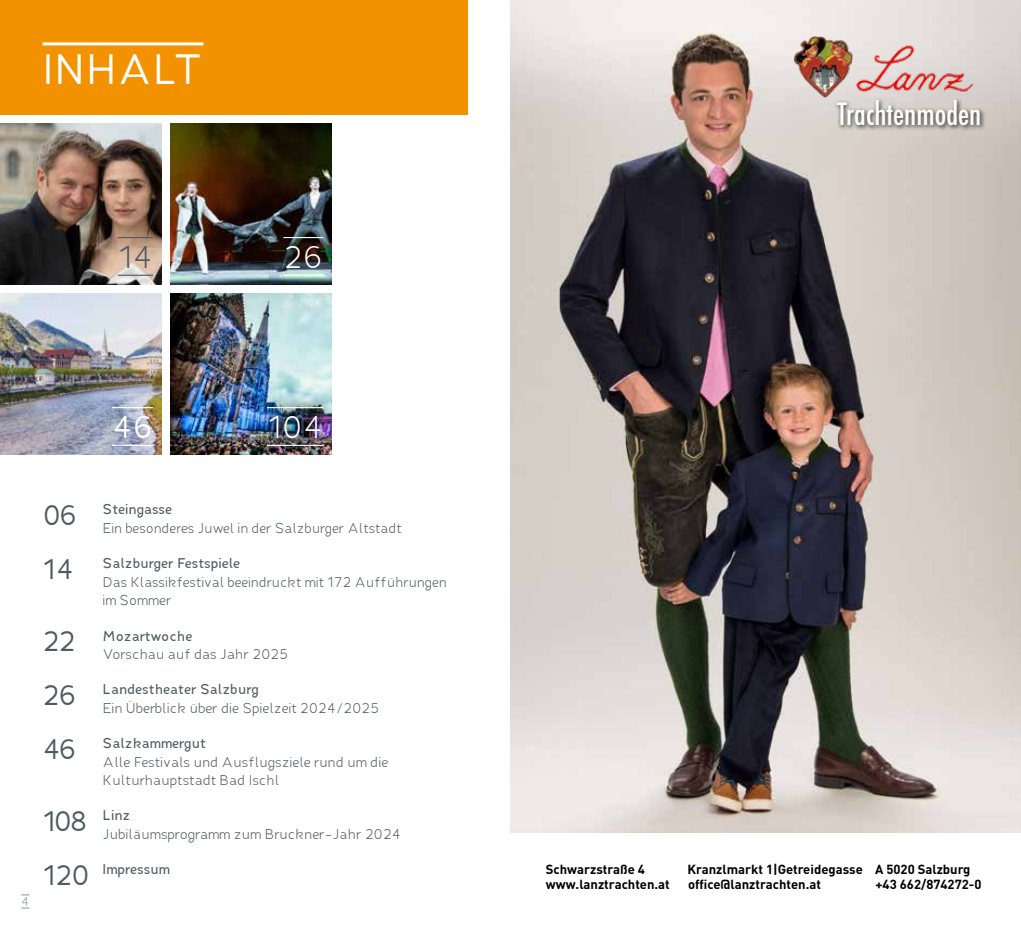
<style>
.page{position:relative;width:1021px;height:927px;background:#fff}
.page>*{position:absolute;margin:0;border:0;box-sizing:border-box;transform-origin:0 0}
.t1{font:40.5px "Fibon Neue";color:#fff}
.t2{font:500 condensed 30px "Futura";color:#fff}
.t3{font:300 30px "Fibon Neue";color:#fff}
.t4{font:30px "Fibon Neue";color:#fff}
.t5{font:300 30px "Fibon Neue";color:#4e5b61}
.t6{font:300 13.5px/18.5px "Fibon Neue";color:#4e5b61}
.t7{font:500 13.5px "Fibon Neue";color:#4e5b61}
.t8{font:700 13.05px "DIN Pro";color:#000}
.t9{font:300 12px "Fibon Neue";color:#8a959c}
.s1{font-weight:400;font-size:27px}
.s2{font-weight:500}
</style>
<div class="page">
<div style="left:0;top:0;width:468px;height:115px;background:#f39200"></div>
<hr style="left:43px;top:42px;width:160px;height:3px;background:#fff">
<img style="left:0;top:123px;width:161px;height:162px">
<img style="left:0;top:293px;width:161px;height:162px">
<img style="left:170px;top:123px;width:162px;height:162px">
<img style="left:170px;top:293px;width:162px;height:162px">
<hr style="left:112px;top:407px;width:41px;height:1px;background:#fff">
<hr style="left:112px;top:445px;width:41px;height:1px;background:#fff">
<hr style="left:118px;top:237px;width:35px;height:1px;background:#4e5b61">
<hr style="left:118px;top:275px;width:35px;height:1px;background:#4e5b61">
<img style="left:258px;top:398px;width:74px;height:57px">
<hr style="left:267px;top:407px;width:56px;height:1px;background:#fff">
<hr style="left:267px;top:445px;width:56px;height:1px;background:#fff">
<hr style="left:283px;top:237px;width:40px;height:1px;background:#fff">
<hr style="left:283px;top:275px;width:40px;height:1px;background:#fff">
<img style="left:510px;top:0;width:510px;height:832px">
<img style="left:793px;top:35px;width:61px;height:63px">
<div style="left:834px;top:97px;width:151px;height:34px;background:#000;opacity:.75"></div>
<img style="left:854px;top:37px;width:121px;height:60px">
<h1 class="t1" style="left:43px;top:43px;width:162px">INHALT</h1>
<h2 class="t5" style="left:118px;top:238px;width:37px">14</h2>
<h2 class="t3" style="left:283px;top:238px;width:41px">26</h2>
<h2 class="t4" style="left:112px;top:407px;width:43px">46</h2>
<h2 class="t3" style="left:267px;top:408px;width:58px">104</h2>
<p class="t9" style="left:21px;top:894px;width:10px">4</p>
<p class="t6" style="left:103px;top:500px;width:301px;text-indent:-60px"><span class="s1">06</span> <span class="s2">Steingasse<br></span>Ein besonderes Juwel in der Salzburger Altstadt</p>
<p class="t6" style="left:103px;top:554px;width:345px;text-indent:-60px"><span class="s1">14</span> <span class="s2">Salzburger Festspiele<br></span>Das Klassikfestival beeindruckt mit 172 Aufführungen im Sommer</p>
<p class="t6" style="left:103px;top:626px;width:187px;text-indent:-60px"><span class="s1">22</span> <span class="s2">Mozartwoche<br></span>Vorschau auf das Jahr 2025</p>
<p class="t6" style="left:103px;top:680px;width:278px;text-indent:-60px"><span class="s1">26</span> <span class="s2">Landestheater Salzburg<br></span>Ein Überblick über die Spielzeit 2024/2025</p>
<p class="t6" style="left:103px;top:734px;width:287px;text-indent:-60px"><span class="s1">46</span> <span class="s2">Salzkammergut<br></span>Alle Festivals und Ausflugsziele rund um die<br>Kulturhauptstadt Bad Ischl</p>
<p class="t6" style="left:103px;top:806px;width:300px;text-indent:-60px"><span class="s1">108</span> <span class="s2">Linz<br></span>Jubiläumsprogramm zum Bruckner-Jahr 2024</p>
<p class="t7" style="left:43px;top:860px;width:129px"><span class="s1">120</span> Impressum</p>
<h2 class="t2" style="left:837px;top:94px;width:146px">Trachtenmoden</h2>
<p class="t8" style="left:546px;top:860px;width:100px">Schwarzstraße 4</p>
<p class="t8" style="left:687px;top:860px;width:285px">Kranzlmarkt 1|Getreidegasse A 5020 Salzburg</p>
<p class="t8" style="left:546px;top:876px;width:125px">www.lanztrachten.at</p>
<p class="t8" style="left:688px;top:876px;width:134px">office@lanztrachten.at</p>
<p class="t8" style="left:875px;top:876px;width:107px">+43 662/874272-0</p>
</div>
